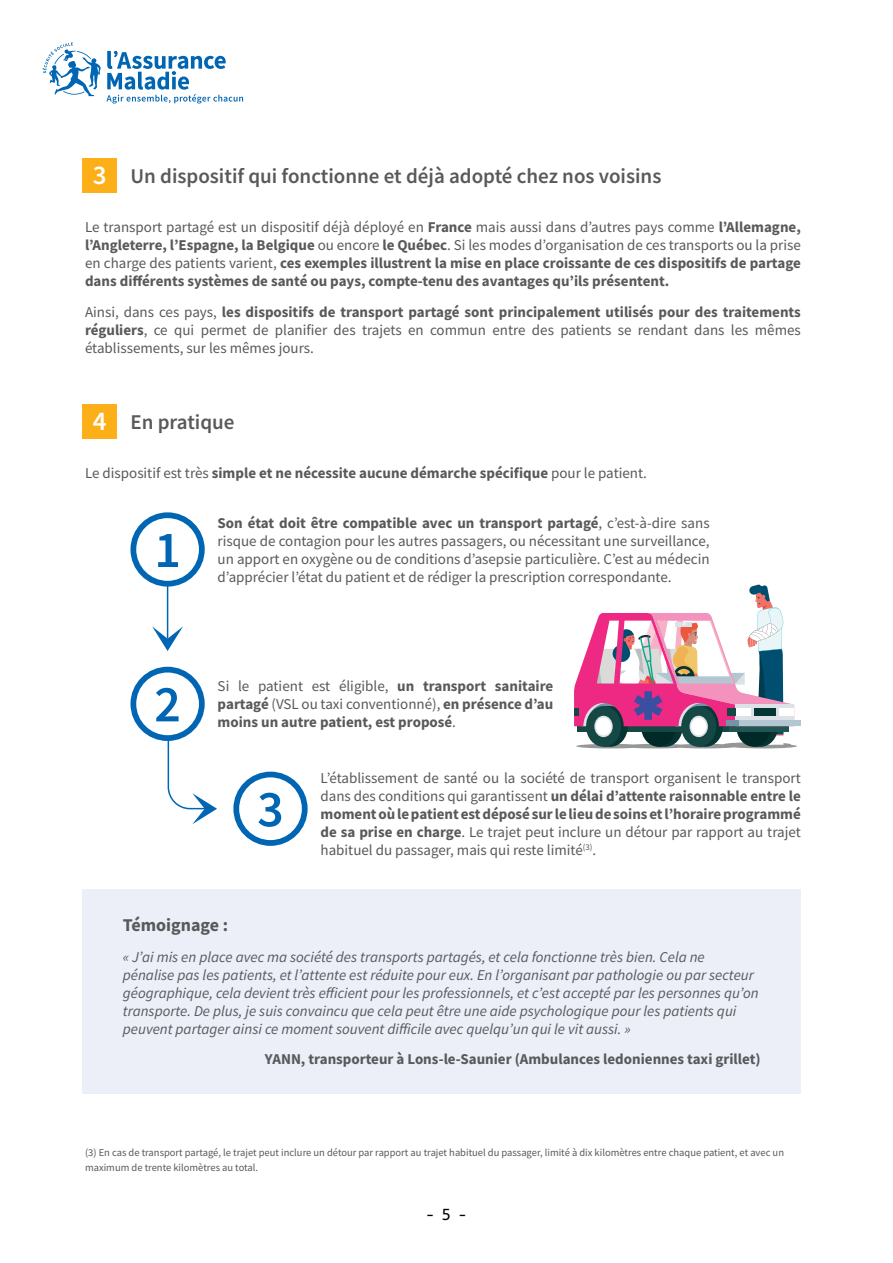
<style>
.page{position:relative;width:893px;height:1263px;background:#fff}
.page>*{position:absolute;margin:0;border:0;box-sizing:border-box;transform-origin:0 0}
.t1{font:600 51.9px "Source Sans Pro";color:#0066b3}
.t2{font:600 27px "Source Sans Pro";color:#fff}
.t3{font:600 21px "Source Sans Pro";color:#58595b}
.t4{font:700 18px "Source Sans Pro";color:#58595b}
.t5{font:16.5px "Mic 32 New";color:#000}
.t6{font:15px/18px "Source Sans Pro";color:#58595b;text-align:justify}
.t7{font:700 15px/18px "Source Sans Pro";color:#58595b;text-align:justify}
.t8{font:italic 15px/18px "Source Sans Pro";color:#58595b}
.t9{font:10.5px/15px "Source Sans Pro";color:#58595b}
.s1{font-weight:400}
.s2{font-weight:700}
</style>
<div class="page">
<svg style="left:167px;top:721px;width:50px;height:103px"></svg>
<svg style="left:43px;top:43px;width:200px;height:61px"></svg>
<div style="left:83px;top:158px;width:34px;height:34px;background:#fcaf17"></div>
<div style="left:83px;top:404px;width:34px;height:34px;background:#fcaf17"></div>
<svg style="left:152px;top:626px;width:31px;height:25px"></svg>
<hr style="left:167px;top:534px;width:1px;height:105px;background:#0066b3">
<div style="left:133px;top:515px;width:69px;height:69px;background:#fff;border-radius:50%"></div>
<div style="left:130px;top:512px;width:75px;height:75px;border:6px solid #0066b3;border-radius:50%"></div>
<div style="left:133px;top:670px;width:69px;height:68px;background:#fff;border-radius:50%"></div>
<div style="left:130px;top:667px;width:75px;height:74px;border:6px solid #0066b3;border-radius:50%"></div>
<div style="left:233px;top:772px;width:75px;height:74px;border:6px solid #0066b3;border-radius:50%"></div>
<div style="left:726px;top:720px;width:75px;height:6px;background:#b2c7d1"></div>
<svg style="left:574px;top:584px;width:223px;height:164px"></svg>
<div style="left:83px;top:889px;width:718px;height:204px;background:#eceef8"></div>
<h2 class="t2" style="left:93px;top:157px;width:15px">3</h2>
<h3 class="t3" style="left:130px;top:162px;width:532px">Un dispositif qui fonctionne et déjà adopté chez nos voisins</h3>
<p class="t7" style="left:85px;top:218px;width:717px"><span class="s1">Le transport partagé est un dispositif déjà déployé en</span> France <span class="s1">mais aussi dans d’autres pays comme</span> l’Allemagne, l’Angleterre, l’Espagne, la Belgique <span class="s1">ou encore</span> le Québec<span class="s1">. Si les modes d’organisation de ces transports ou la prise en charge des patients varient,</span> ces exemples illustrent la mise en place croissante de ces dispositifs de partage dans différents systèmes de santé ou pays, compte-tenu des avantages qu’ils présentent.</p>
<p class="t6" style="left:85px;top:303px;width:717px">Ainsi, dans ces pays, <span class="s2">les dispositifs de transport partagé sont principalement utilisés pour des traitements réguliers</span>, ce qui permet de planifier des trajets en commun entre des patients se rendant dans les mêmes établissements, sur les mêmes jours.</p>
<h2 class="t2" style="left:93px;top:403px;width:15px">4</h2>
<h3 class="t3" style="left:130px;top:408px;width:106px">En pratique</h3>
<p class="t7" style="left:85px;top:464px;width:563px"><span class="s1">Le dispositif est très</span> simple et ne nécessite aucune démarche spécifique <span class="s1">pour le patient.</span></p>
<p class="t6" style="left:218px;top:514px;width:493px"><span class="s2">Son état doit être compatible avec un transport partagé</span>, c’est-à-dire sans risque de contagion pour les autres passagers, ou nécessitant une surveillance, un apport en oxygène ou de conditions d’asepsie particulière. C’est au médecin d’apprécier l’état du patient et de rédiger la prescription correspondante.</p>
<h1 class="t1" style="left:154px;top:516px;width:28px">1</h1>
<h1 class="t1" style="left:154px;top:670px;width:28px">2</h1>
<p class="t7" style="left:218px;top:677px;width:337px"><span class="s1">Si le patient est éligible,</span> un transport sanitaire partagé <span class="s1">(VSL ou taxi conventionné),</span> en présence d’au moins un autre patient, est proposé<span class="s1">.</span></p>
<h1 class="t1" style="left:257px;top:775px;width:28px">3</h1>
<p class="t6" style="left:321px;top:769px;width:482px">L’établissement de santé ou la société de transport organisent le transport dans des conditions qui garantissent <span class="s2">un délai d’attente raisonnable entre le moment où le patient est déposé sur le lieu de soins et l’horaire programmé de sa prise en charge</span>. Le trajet peut inclure un détour par rapport au trajet habituel du passager, mais qui reste limité<sup>(3)</sup>.</p>
<p class="t4" style="left:123px;top:913px;width:107px">Témoignage :</p>
<p class="t8" style="left:123px;top:948px;width:637px">« J’ai mis en place avec ma société des transports partagés, et cela fonctionne très bien. Cela ne pénalise pas les patients, et l’attente est réduite pour eux. En l’organisant par pathologie ou par secteur géographique, cela devient très efficient pour les professionnels, et c’est accepté par les personnes qu’on transporte. De plus, je suis convaincu que cela peut être une aide psychologique pour les patients qui peuvent partager ainsi ce moment souvent difficile avec quelqu’un qui le vit aussi. »</p>
<p class="t7" style="left:265px;top:1049px;width:497px">YANN, transporteur à Lons-le-Saunier (Ambulances ledoniennes taxi grillet)</p>
<p class="t9" style="left:85px;top:1145px;width:700px">(3) En cas de transport partagé, le trajet peut inclure un détour par rapport au trajet habituel du passager, limité à dix kilomètres entre chaque patient, et avec un maximum de trente kilomètres au total.</p>
<p class="t5" style="left:426px;top:1205px;width:42px">- 5 -</p>
</div>
